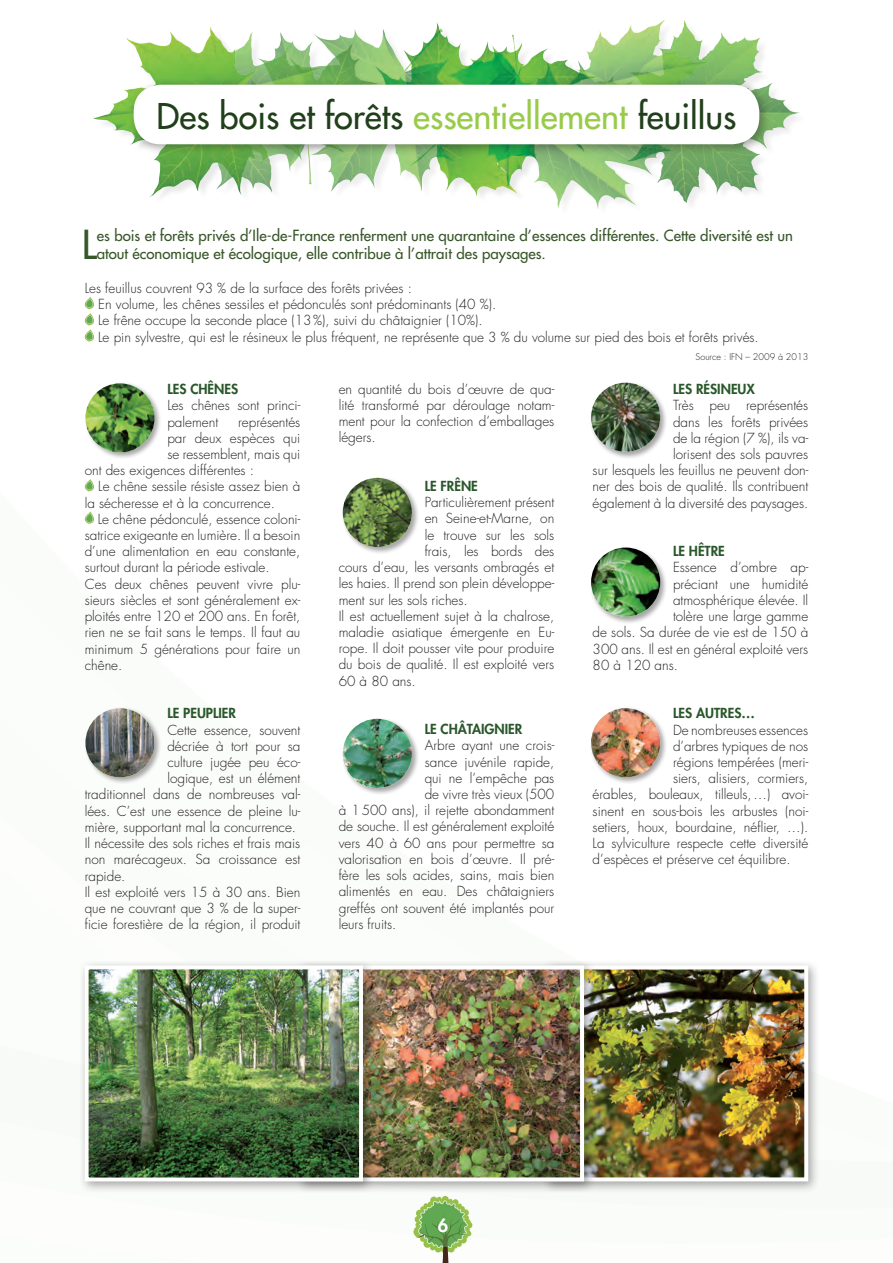
<style>
.page{position:relative;width:893px;height:1263px;background:#fff}
.page>*{position:absolute;margin:0;border:0;box-sizing:border-box;transform-origin:0 0}
.t1{font:38.85px "Futura";color:#385729}
.t2{font:34.5px "Futura";color:#203f1a}
.t3{font:800 18px "Futura";color:#fff}
.t4{font:15px/18px "Futura";color:#385729}
.t5{font:300 13.5px/16.2px "Futura";color:#231f20}
.t6{font:800 13.5px "Futura";color:#29572a}
.t7{font:300 9px "Futura";color:#231f20}
.s1{color:#99cb4a}
</style>
<div class="page">
<img style="left:93px;top:20px;width:706px;height:188px">
<div style="left:128px;top:79px;width:643px;height:77px;background:#231f20;opacity:.4"></div>
<div style="left:134px;top:85px;width:625px;height:59px;background:#fff;border-radius:27px"></div>
<svg style="left:84px;top:297px;width:10px;height:44px"></svg>
<svg style="left:84px;top:479px;width:10px;height:12px"></svg>
<svg style="left:84px;top:511px;width:10px;height:12px"></svg>
<div style="left:84px;top:381px;width:78px;height:79px;background:#231f20;opacity:.4"></div>
<img style="left:85px;top:383px;width:69px;height:69px">
<div style="left:341px;top:476px;width:78px;height:78px;background:#231f20;opacity:.4"></div>
<img style="left:342px;top:478px;width:70px;height:69px;border-radius:35px">
<div style="left:589px;top:381px;width:78px;height:78px;background:#231f20;opacity:.4"></div>
<img style="left:591px;top:382px;width:69px;height:69px">
<div style="left:589px;top:545px;width:78px;height:79px;background:#231f20;opacity:.4"></div>
<img style="left:591px;top:547px;width:69px;height:69px;border-radius:35px">
<div style="left:589px;top:706px;width:78px;height:78px;background:#231f20;opacity:.4"></div>
<img style="left:591px;top:708px;width:69px;height:69px;border-radius:35px">
<div style="left:341px;top:717px;width:78px;height:78px;background:#231f20;opacity:.4"></div>
<img style="left:342px;top:718px;width:70px;height:69px;border-radius:35px">
<div style="left:84px;top:706px;width:78px;height:78px;background:#231f20;opacity:.4"></div>
<img style="left:85px;top:708px;width:69px;height:69px;border-radius:35px">
<div style="left:541px;top:959px;width:279px;height:234px;background:#231f20;opacity:.4"></div>
<img style="left:595px;top:970px;width:207px;height:206px">
<div style="left:547px;top:965px;width:260px;height:216px;border:4px solid #fff"></div>
<div style="left:294px;top:959px;width:301px;height:234px;background:#231f20;opacity:.4"></div>
<img style="left:375px;top:970px;width:203px;height:206px">
<div style="left:300px;top:965px;width:283px;height:216px;border:4px solid #fff"></div>
<div style="left:79px;top:959px;width:296px;height:234px;background:#231f20;opacity:.4"></div>
<img style="left:90px;top:970px;width:268px;height:206px">
<div style="left:85px;top:965px;width:278px;height:216px;border:4px solid #fff"></div>
<svg style="left:413px;top:1195px;width:59px;height:67px"></svg>
<h2 class="t2" style="left:156px;top:94px;width:581px">Des bois et forêts <span class="s1">essentiellement</span> feuillus</h2>
<h1 class="t1" style="left:82px;top:219px;width:16px">L</h1>
<p class="t4" style="left:97px;top:226px;width:697px">es bois et forêts privés d’Ile-de-France renferment une quarantaine d’essences différentes. Cette diversité est un atout économique et écologique, elle contribue à l’attrait des paysages.</p>
<p class="t5" style="left:98px;top:280px;width:661px;text-indent:-13px">Les feuillus couvrent 93 % de la surface des forêts privées :<br>En volume, les chênes sessiles et pédonculés sont prédominants (40 %).<br>Le frêne occupe la seconde place (13%), suivi du châtaignier (10%).<br>Le pin sylvestre, qui est le résineux le plus fréquent, ne représente que 3 % du volume sur pied des bois et forêts privés.</p>
<p class="t7" style="left:695px;top:350px;width:114px">Source : IFN – 2009 à 2013</p>
<p class="t6" style="left:167px;top:380px;width:65px">LES CHÊNES</p>
<p class="t5" style="left:167px;top:397px;width:134px">Les chênes sont princi&shy;palement</p>
<p class="t6" style="left:672px;top:380px;width:83px">LES RÉSINEUX</p>
<p class="t5" style="left:592px;top:397px;width:217px;text-align:right">Très peu représentés<br>dans les forêts privées<br>de la région (7 %), ils va-<br>lorisent des sols pauvres<br>sur lesquels les feuillus ne peuvent don&shy;ner des bois de qualité. Ils contribuent également à la diversité des paysages.</p>
<p class="t6" style="left:672px;top:542px;width:46px">LE HÊTRE</p>
<p class="t5" style="left:672px;top:559px;width:137px">Essence d’ombre ap-</p>
<p class="t5" style="left:672px;top:575px;width:137px">préciant une humidité</p>
<p class="t5" style="left:672px;top:592px;width:137px">atmosphérique élevée. Il</p>
<p class="t5" style="left:672px;top:608px;width:137px">tolère une large gamme</p>
<p class="t5" style="left:592px;top:624px;width:217px">de sols. Sa durée de vie est de 150 à</p>
<p class="t5" style="left:592px;top:640px;width:217px">300 ans. Il est en général exploité vers</p>
<p class="t5" style="left:592px;top:656px;width:87px">80 à 120 ans.</p>
<p class="t6" style="left:672px;top:704px;width:83px">LES AUTRES …</p>
<p class="t5" style="left:672px;top:721px;width:137px">De nombreuses essences</p>
<p class="t5" style="left:672px;top:737px;width:137px">d’arbres typiques de nos</p>
<p class="t5" style="left:672px;top:754px;width:137px">régions tempérées (meri-</p>
<p class="t5" style="left:672px;top:770px;width:137px">siers, alisiers, cormiers,</p>
<p class="t5" style="left:592px;top:786px;width:217px">érables, bouleaux, tilleuls,…) avoi-</p>
<p class="t5" style="left:592px;top:802px;width:217px">sinent en sous-bois les arbustes (noi-</p>
<p class="t5" style="left:592px;top:818px;width:217px">setiers, houx, bourdaine, néflier, …).</p>
<p class="t5" style="left:592px;top:835px;width:217px">La sylviculture respecte cette diversité</p>
<p class="t5" style="left:592px;top:851px;width:199px">d’espèces et préserve cet équilibre.</p>
<p class="t5" style="left:338px;top:381px;width:217px;text-align:justify">en quantité du bois d’œuvre de qua&shy;lité transformé par déroulage notam&shy;ment pour la confection d’emballages légers.</p>
<p class="t6" style="left:424px;top:477px;width:53px">LE FRÊNE</p>
<p class="t5" style="left:424px;top:494px;width:131px">Particulièrement présent</p>
<p class="t5" style="left:424px;top:510px;width:131px">en Seine-et-Marne, on</p>
<p class="t5" style="left:424px;top:526px;width:131px">le trouve sur les sols</p>
<p class="t5" style="left:424px;top:543px;width:131px">frais, les bords des</p>
<p class="t5" style="left:338px;top:559px;width:217px">cours d’eau, les versants ombragés et</p>
<p class="t5" style="left:338px;top:575px;width:217px">les haies. Il prend son plein développe-</p>
<p class="t5" style="left:338px;top:591px;width:130px">ment sur les sols riches.</p>
<p class="t5" style="left:338px;top:607px;width:217px">Il est actuellement sujet à la chalrose,</p>
<p class="t5" style="left:338px;top:624px;width:217px">maladie asiatique émergente en Eu-</p>
<p class="t5" style="left:338px;top:640px;width:217px">rope. Il doit pousser vite pour produire</p>
<p class="t5" style="left:338px;top:656px;width:217px">du bois de qualité. Il est exploité vers</p>
<p class="t5" style="left:338px;top:672px;width:79px">60 à 80 ans.</p>
<p class="t6" style="left:424px;top:720px;width:87px">LE CHÂTAIGNIER</p>
<p class="t5" style="left:424px;top:737px;width:131px">Arbre ayant une crois-</p>
<p class="t5" style="left:424px;top:753px;width:131px">sance juvénile rapide,</p>
<p class="t5" style="left:424px;top:769px;width:131px">qui ne l’empêche pas</p>
<p class="t5" style="left:424px;top:786px;width:131px">de vivre très vieux (500</p>
<p class="t5" style="left:338px;top:802px;width:217px">à 1500 ans), il rejette abondamment</p>
<p class="t5" style="left:338px;top:818px;width:217px">de souche. Il est généralement exploité</p>
<p class="t5" style="left:338px;top:834px;width:217px">vers 40 à 60 ans pour permettre sa</p>
<p class="t5" style="left:338px;top:850px;width:217px">valorisation en bois d’œuvre. Il pré-</p>
<p class="t5" style="left:338px;top:867px;width:217px">fère les sols acides, sains, mais bien</p>
<p class="t5" style="left:338px;top:883px;width:217px">alimentés en eau. Des châtaigniers</p>
<p class="t5" style="left:338px;top:899px;width:217px">greffés ont souvent été implantés pour</p>
<p class="t5" style="left:338px;top:915px;width:59px">leurs fruits.</p>
<p class="t5" style="left:238px;top:413px;width:64px">représentés</p>
<p class="t5" style="left:167px;top:430px;width:134px">par deux espèces qui</p>
<p class="t5" style="left:167px;top:446px;width:134px">se ressemblent, mais qui</p>
<p class="t5" style="left:85px;top:462px;width:171px">ont des exigences différentes :</p>
<p class="t5" style="left:98px;top:478px;width:203px">Le chêne sessile résiste assez bien à</p>
<p class="t5" style="left:85px;top:494px;width:191px">la sécheresse et à la concurrence.</p>
<p class="t5" style="left:98px;top:511px;width:204px">Le chêne pédonculé, essence coloni-</p>
<p class="t5" style="left:85px;top:527px;width:217px">satrice exigeante en lumière. Il a besoin</p>
<p class="t5" style="left:85px;top:543px;width:217px">d’une alimentation en eau constante,</p>
<p class="t5" style="left:85px;top:559px;width:186px">surtout durant la période estivale.</p>
<p class="t5" style="left:85px;top:575px;width:217px">Ces deux chênes peuvent vivre plu-</p>
<p class="t5" style="left:85px;top:592px;width:217px">sieurs siècles et sont généralement ex-</p>
<p class="t5" style="left:85px;top:608px;width:217px">ploités entre 120 et 200 ans. En forêt,</p>
<p class="t5" style="left:85px;top:624px;width:217px">rien ne se fait sans le temps. Il faut au</p>
<p class="t5" style="left:85px;top:640px;width:217px">minimum 5 générations pour faire un</p>
<p class="t5" style="left:85px;top:656px;width:39px">chêne.</p>
<p class="t6" style="left:167px;top:704px;width:53px">LE PEUPLIER</p>
<p class="t5" style="left:167px;top:721px;width:134px">Cette essence, souvent</p>
<p class="t5" style="left:167px;top:737px;width:134px">décriée à tort pour sa</p>
<p class="t5" style="left:167px;top:754px;width:134px">culture jugée peu éco-</p>
<p class="t5" style="left:167px;top:770px;width:134px">logique, est un élément</p>
<p class="t5" style="left:85px;top:786px;width:217px">traditionnel dans de nombreuses val-</p>
<p class="t5" style="left:85px;top:802px;width:217px">lées. C’est une essence de pleine lu-</p>
<p class="t5" style="left:85px;top:818px;width:213px">mière, supportant mal la concurrence.</p>
<p class="t5" style="left:85px;top:835px;width:217px">Il nécessite des sols riches et frais mais</p>
<p class="t5" style="left:85px;top:851px;width:217px">non marécageux. Sa croissance est</p>
<p class="t5" style="left:85px;top:867px;width:42px">rapide.</p>
<p class="t5" style="left:85px;top:883px;width:217px">Il est exploité vers 15 à 30 ans. Bien</p>
<p class="t5" style="left:85px;top:899px;width:217px">que ne couvrant que 3 % de la super-</p>
<p class="t5" style="left:85px;top:916px;width:217px">ficie forestière de la région, il produit</p>
<h3 class="t3" style="left:437px;top:1212px;width:12px">6</h3>
</div>
